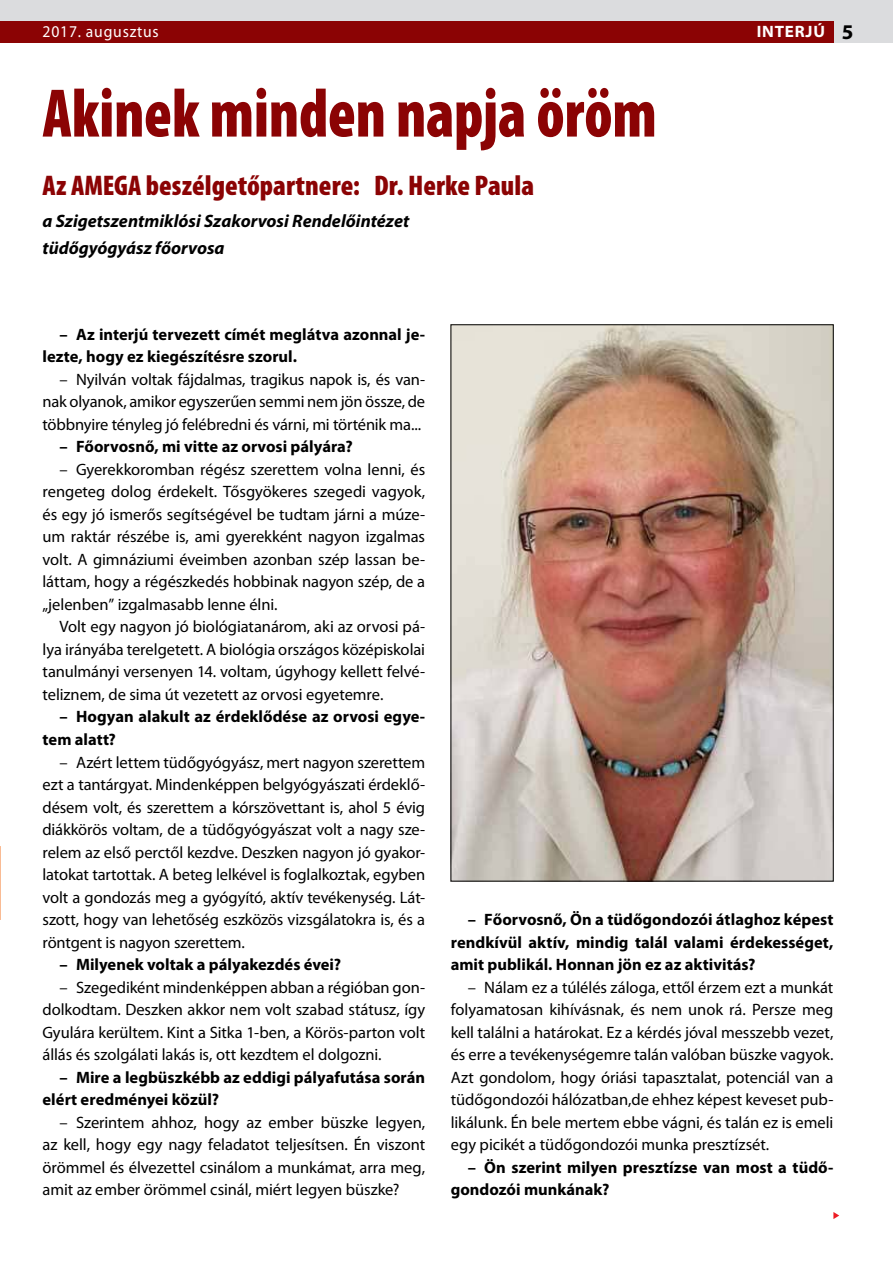
<style>
.page{position:relative;width:893px;height:1263px;background:#fff}
.page>*{position:absolute;margin:0;border:0;box-sizing:border-box;transform-origin:0 0}
.t1{font:900 condensed 69.3px "Myriad Pro";letter-spacing:-.005em;color:#8b0304;scale:.91 1}
.t2{font:900 condensed 28.5px "Myriad Pro";color:#8b0304}
.t3{font:italic 700 18px/27px "Myriad Pro";color:#000}
.t4{font:16.5px/22.5px "Myriad Pro";letter-spacing:-.005em;color:#000;text-align:justify}
.t5{font:700 16.5px/22.5px "Myriad Pro";color:#000}
.t6{font:16.5px "Myriad Pro";letter-spacing:.05em;color:#fff;scale:.95 1}
.t7{font:700 semi-expanded 16.5px "Myriad Pro";letter-spacing:.05em;color:#fff;scale:.95 1}
.s1{font-stretch:normal;font-size:21px;color:#000}
</style>
<div class="page">
<svg style="left:833px;top:1212px;width:6px;height:7px"></svg>
<div style="left:0;top:0;width:893px;height:43px;background:#dbdcde"></div>
<div style="left:0;top:21px;width:833px;height:22px;background:#8b0304"></div>
<img style="left:453px;top:327px;width:378px;height:552px">
<p class="t6" style="left:43px;top:24px;width:124px">2017. augusztus</p>
<p class="t7" style="left:757px;top:22px;width:103px">INTERJÚ <span class="s1">5</span></p>
<h1 class="t1" style="left:43px;top:88px;width:676px">Akinek minden napja öröm</h1>
<h2 class="t2" style="left:43px;top:175px;width:493px">Az AMEGA beszélgetőpartnere: Dr. Herke Paula</h2>
<p class="t3" style="left:43px;top:209px;width:368px">a Szigetszentmiklósi Szakorvosi Rendelőintézet tüdőgyógyász főorvosa</p>
<p class="t5" style="left:43px;top:323px;width:384px;text-indent:17px">– Az interjú tervezett címét meglátva azonnal je&shy;lezte, hogy ez kiegészítésre szorul.</p>
<p class="t4" style="left:43px;top:369px;width:384px;text-indent:17px">– Nyilván voltak fájdalmas, tragikus napok is, és van&shy;nak olyanok, amikor egyszerűen semmi nem jön össze, de többnyire tényleg jó felébredni és várni, mi történik ma...</p>
<p class="t5" style="left:60px;top:436px;width:295px">– Főorvosnő, mi vitte az orvosi pályára?</p>
<p class="t4" style="left:43px;top:459px;width:384px;text-indent:17px">– Gyerekkoromban régész szerettem volna lenni, és rengeteg dolog érdekelt. Tősgyökeres szegedi vagyok, és egy jó ismerős segítségével be tudtam járni a múze&shy;um raktár részébe is, ami gyerekként nagyon izgalmas volt. A gimnáziumi éveimben azonban szép lassan be&shy;láttam, hogy a régészkedés hobbinak nagyon szép, de a „jelenben” izgalmasabb lenne élni.</p>
<p class="t4" style="left:43px;top:616px;width:384px;text-indent:17px">Volt egy nagyon jó biológiatanárom, aki az orvosi pá&shy;lya irányába terelgetett. A biológia országos középiskolai tanulmányi versenyen 14. voltam, úgyhogy kellett felvé&shy;teliznem, de sima út vezetett az orvosi egyetemre.</p>
<p class="t5" style="left:43px;top:706px;width:384px;text-indent:17px">– Hogyan alakult az érdeklődése az orvosi egye&shy;tem alatt?</p>
<p class="t4" style="left:43px;top:751px;width:384px;text-indent:17px">– Azért lettem tüdőgyógyász, mert nagyon szerettem ezt a tantárgyat. Mindenképpen belgyógyászati érdeklő&shy;désem volt, és szerettem a kórszövettant is, ahol 5 évig diákkörös voltam, de a tüdőgyógyászat volt a nagy sze&shy;relem az első perctől kezdve. Deszken nagyon jó gyakor&shy;latokat tartottak. A beteg lelkével is foglalkoztak, egyben volt a gondozás meg a gyógyító, aktív tevékenység. Lát&shy;szott, hogy van lehetőség eszközös vizsgálatokra is, és a röntgent is nagyon szerettem.</p>
<p class="t5" style="left:60px;top:954px;width:283px">– Milyenek voltak a pályakezdés évei?</p>
<p class="t4" style="left:43px;top:976px;width:384px;text-indent:17px">– Szegediként mindenképpen abban a régióban gon&shy;dolkodtam. Deszken akkor nem volt szabad státusz, így Gyulára kerültem. Kint a Sitka 1-ben, a Körös-parton volt állás és szolgálati lakás is, ott kezdtem el dolgozni.</p>
<p class="t5" style="left:43px;top:1066px;width:384px;text-indent:17px">– Mire a legbüszkébb az eddigi pályafutása során elért eredményei közül?</p>
<p class="t4" style="left:43px;top:1111px;width:384px;text-indent:17px">– Szerintem ahhoz, hogy az ember büszke legyen, az kell, hogy egy nagy feladatot teljesítsen. Én viszont örömmel és élvezettel csinálom a munkámat, arra meg, amit az ember örömmel csinál, miért legyen büszke?</p>
<p class="t5" style="left:451px;top:909px;width:384px;text-align:justify;text-indent:17px">– Főorvosnő, Ön a tüdőgondozói átlaghoz képest rendkívül aktív, mindig talál valami érdekességet, amit publikál. Honnan jön ez az aktivitás?</p>
<p class="t4" style="left:451px;top:976px;width:384px;text-indent:17px">– Nálam ez a túlélés záloga, ettől érzem ezt a munkát folyamatosan kihívásnak, és nem unok rá. Persze meg kell találni a határokat. Ez a kérdés jóval messzebb vezet, és erre a tevékenységemre talán valóban büszke vagyok.<br>Azt gondolom, hogy óriási tapasztalat, potenciál van a tüdőgondozói hálózatban,de ehhez képest keveset pub&shy;likálunk. Én bele mertem ebbe vágni, és talán ez is emeli egy picikét a tüdőgondozói munka presztízsét.</p>
<p class="t5" style="left:451px;top:1156px;width:384px;text-indent:17px">– Ön szerint milyen presztízse van most a tüdő&shy;gondozói munkának?</p>
</div>
